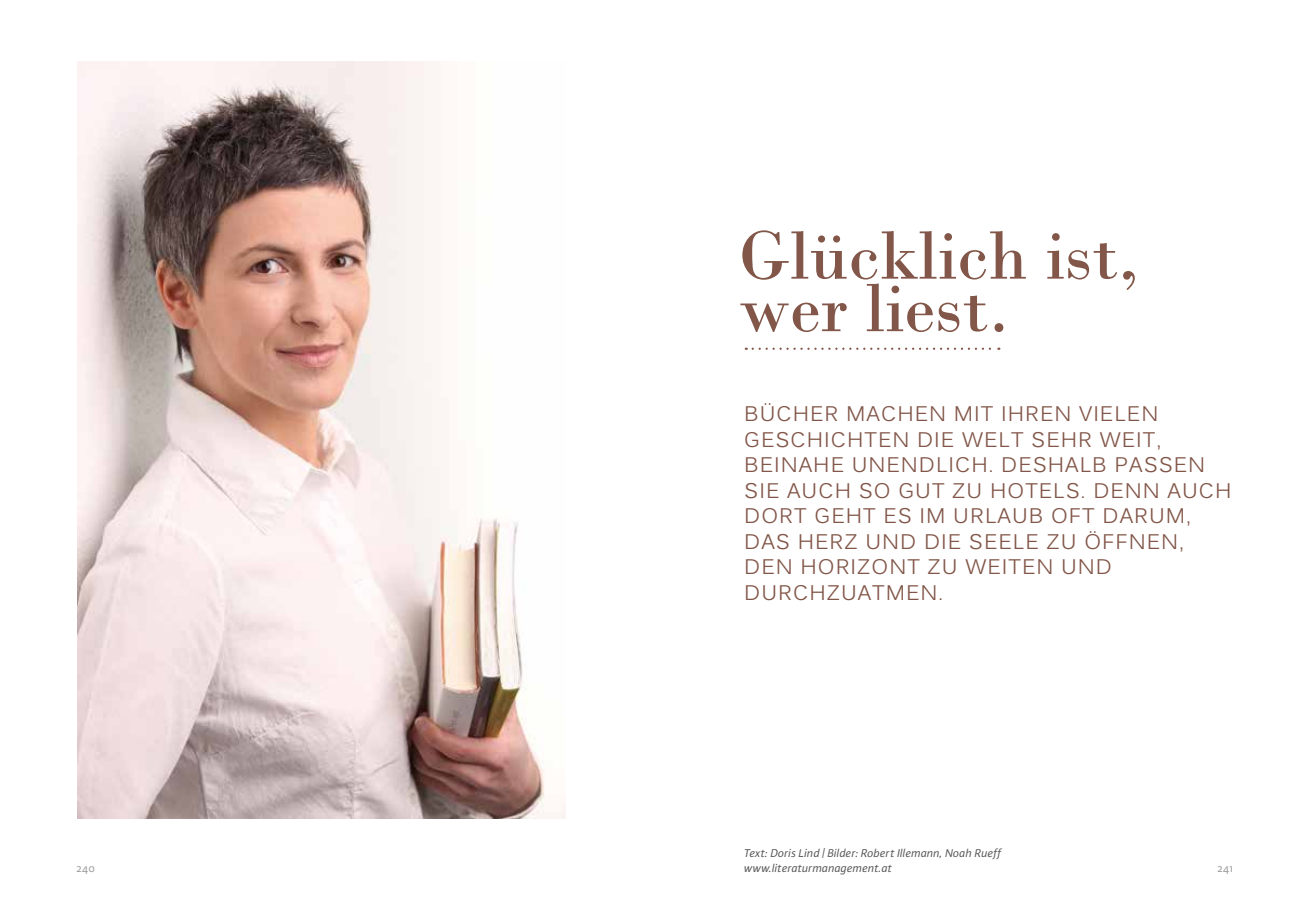
<style>
.page{position:relative;width:1310px;height:919px;background:#fff}
.page>*{position:absolute;margin:0;border:0;box-sizing:border-box;transform-origin:0 0}
.t1{font:72px/52.5px "Bodoni";color:#825648}
.t2{font:21px "Kalinga";letter-spacing:.05em;color:#825648}
.t3{font:italic 12px/15px "Plus Sans Normal";color:#565655}
.t4{font:12px "Plus Sans Normal";color:#9c9c9d}
</style>
<div class="page">
<img style="left:77px;top:62px;width:489px;height:756px">
<svg style="left:746px;top:347px;width:253px;height:3px"></svg>
<h1 class="t1" style="left:739px;top:229px;width:401px">Glücklich ist, wer liest.</h1>
<p class="t2" style="left:744px;top:400px;width:49px">BÜCHER</p>
<p class="t2" style="left:846px;top:400px;width:17px">MACHEN</p>
<p class="t2" style="left:954px;top:400px;width:14px">MIT</p>
<p class="t2" style="left:1001px;top:400px;width:15px">IHREN</p>
<p class="t2" style="left:1079px;top:400px;width:14px">VIELEN</p>
<p class="t2" style="left:744px;top:426px;width:33px">GESCHICHTEN</p>
<p class="t2" style="left:917px;top:426px;width:13px">DIE</p>
<p class="t2" style="left:962px;top:426px;width:36px">WELT</p>
<p class="t2" style="left:1031px;top:426px;width:16px">SEHR</p>
<p class="t2" style="left:1099px;top:426px;width:15px">WEIT</p>
<p class="t2" style="left:1156px;top:426px;width:6px">,</p>
<p class="t2" style="left:744px;top:451px;width:15px">BEINAHE</p>
<p class="t2" style="left:852px;top:451px;width:16px">UNENDLICH</p>
<p class="t2" style="left:989px;top:451px;width:45px">. DESHALB</p>
<p class="t2" style="left:1114px;top:451px;width:16px">PASSEN</p>
<p class="t2" style="left:744px;top:477px;width:12px">SIE</p>
<p class="t2" style="left:787px;top:477px;width:17px">AUCH</p>
<p class="t2" style="left:859px;top:477px;width:56px">SO GUT</p>
<p class="t2" style="left:952px;top:477px;width:71px">ZU HOTELS</p>
<p class="t2" style="left:1081px;top:477px;width:46px">. DENN</p>
<p class="t2" style="left:1167px;top:477px;width:17px">AUCH</p>
<p class="t2" style="left:744px;top:502px;width:17px">DORT</p>
<p class="t2" style="left:814px;top:502px;width:16px">GEHT</p>
<p class="t2" style="left:883px;top:502px;width:102px">ES IM URLAUB</p>
<p class="t2" style="left:1051px;top:502px;width:69px">OFT DARUM</p>
<p class="t2" style="left:1186px;top:502px;width:6px">,</p>
<p class="t2" style="left:744px;top:528px;width:16px">DAS</p>
<p class="t2" style="left:797px;top:528px;width:32px">HERZ</p>
<p class="t2" style="left:865px;top:528px;width:17px">UND</p>
<p class="t2" style="left:924px;top:528px;width:13px">DIE</p>
<p class="t2" style="left:969px;top:528px;width:29px">SEELE</p>
<p class="t2" style="left:1046px;top:528px;width:99px">ZU ÖFFNEN</p>
<p class="t2" style="left:1179px;top:528px;width:6px">,</p>
<p class="t2" style="left:744px;top:553px;width:16px">DEN</p>
<p class="t2" style="left:800px;top:553px;width:33px">HORIZONT</p>
<p class="t2" style="left:927px;top:553px;width:54px">ZU WEITEN</p>
<p class="t2" style="left:1061px;top:553px;width:17px">UND</p>
<p class="t2" style="left:744px;top:579px;width:17px">DURCHZUATMEN</p>
<p class="t2" style="left:938px;top:579px;width:6px">.</p>
<p class="t3" style="left:744px;top:845px;width:258px">Text: Doris Lind | Bilder: Robert Illemann, Noah Rueff www.literaturmanagement.at</p>
<p class="t4" style="left:77px;top:861px;width:20px">240</p>
<p class="t4" style="left:1217px;top:861px;width:17px">241</p>
</div>
